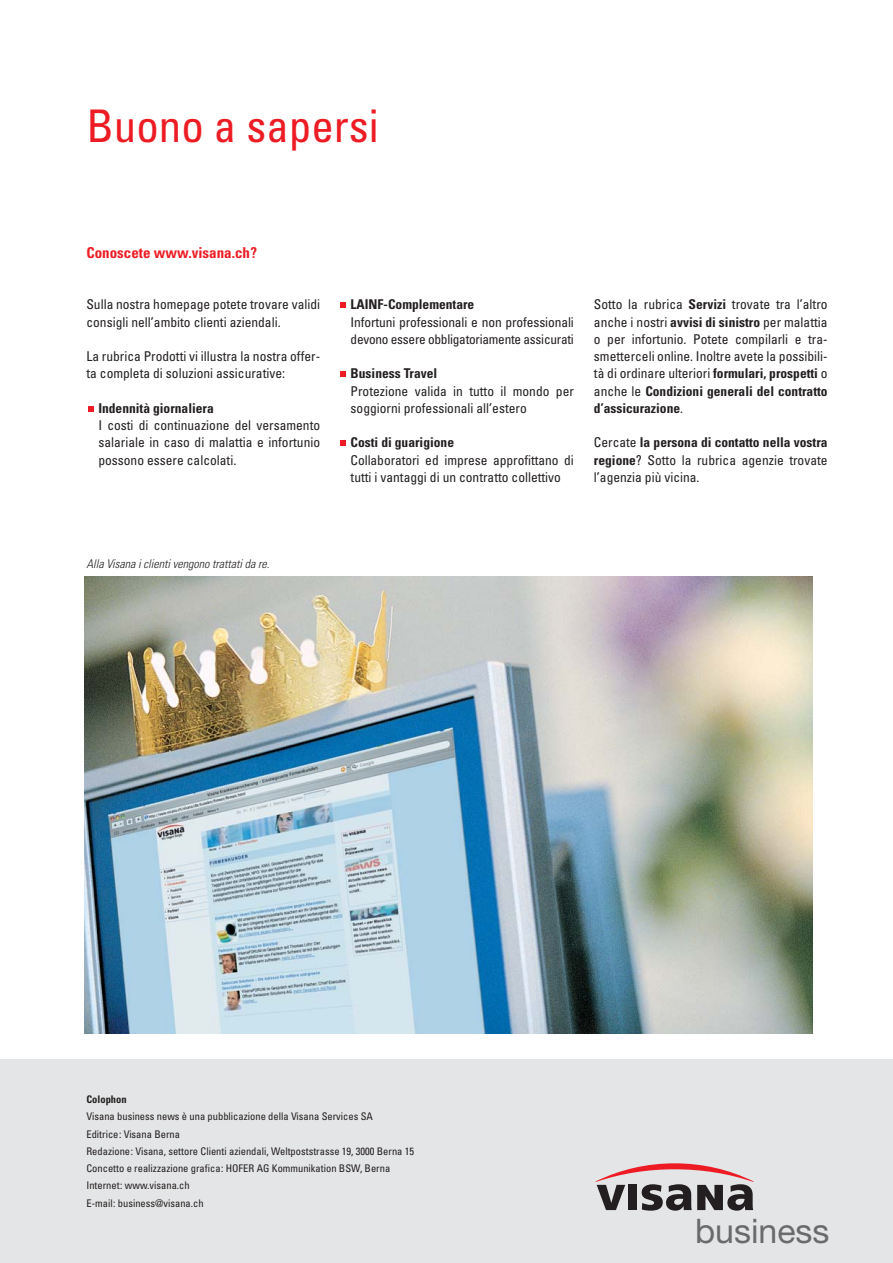
<style>
.page{position:relative;width:893px;height:1263px;background:#fff}
.page>*{position:absolute;margin:0;border:0;box-sizing:border-box;transform-origin:0 0}
.t1{font:condensed 45px "Univers LT";color:#ed1c24}
.t2{font:33.9px "Helvetica Neue LT";color:#686a6c}
.t3{font:700 condensed 15px "Univers LT";color:#ed1c24}
.t4{font:condensed 13.5px/17.2px "Univers LT";color:#231f20}
.t5{font:700 condensed 13.5px "Univers LT";color:#231f20}
.t6{font:condensed 13.35px "Univers LT";letter-spacing:-.02em;color:#231f20}
.t7{font:italic 300 condensed 12px "Univers LT";color:#231f20}
.t8{font:condensed 10.5px/17.2px "Univers LT";color:#231f20}
.t9{font:700 condensed 10.5px "Univers LT";color:#231f20}
.s1{font-weight:700}
</style>
<div class="page">
<img style="left:0;top:302px;width:893px;height:961px">
<h1 class="t1" style="left:86px;top:107px;width:294px">Buono a sapersi</h1>
<p class="t3" style="left:86px;top:246px;width:172px">Conoscete www.visana.ch?</p>
<p class="t4" style="left:86px;top:297px;width:235px">Sulla nostra homepage potete trovare validi consigli nell’ambito clienti aziendali.</p>
<p class="t4" style="left:86px;top:348px;width:235px">La rubrica Prodotti vi illustra la nostra offer&shy;ta completa di soluzioni assicurative:</p>
<p class="t5" style="left:98px;top:402px;width:117px">Indennità giornaliera</p>
<p class="t4" style="left:98px;top:417px;width:223px;text-align:justify">I costi di continuazione del versamento salariale in caso di malattia e infortunio possono essere calcolati.</p>
<p class="t7" style="left:86px;top:559px;width:185px">Alla Visana i clienti vengono trattati da re.</p>
<p class="t5" style="left:351px;top:299px;width:125px">LAINF-Complementare</p>
<p class="t4" style="left:351px;top:314px;width:225px">Infortuni professionali e non professionali</p>
<p class="t6" style="left:351px;top:334px;width:225px">devono essere obbligatoriamente assicurati</p>
<p class="t5" style="left:351px;top:368px;width:88px">Business Travel</p>
<p class="t4" style="left:351px;top:383px;width:225px">Protezione valida in tutto il mondo per soggiorni professionali all’estero</p>
<p class="t5" style="left:351px;top:437px;width:105px">Costi di guarigione</p>
<p class="t4" style="left:351px;top:452px;width:225px">Collaboratori ed imprese approfittano di tutti i vantaggi di un contratto collettivo</p>
<p class="t4" style="left:594px;top:297px;width:235px;text-align:justify">Sotto la rubrica <span class="s1">Servizi</span> trovate tra l’altro anche i nostri <span class="s1">avvisi di sinistro</span> per malattia o per infortunio. Potete compilarli e tra&shy;smetterceli online. Inoltre avete la possibili&shy;tà di ordinare ulteriori <span class="s1">formulari, prospetti</span> o anche le <span class="s1">Condizioni generali del contratto d’assicurazione</span>.</p>
<p class="t4" style="left:594px;top:435px;width:235px;text-align:justify">Cercate <span class="s1">la persona di contatto nella vostra regione</span>? Sotto la rubrica agenzie trovate l’agenzia più vicina.</p>
<p class="t9" style="left:86px;top:1095px;width:42px">Colophon</p>
<p class="t8" style="left:86px;top:1108px;width:329px">Visana business news è una pubblicazione della Visana Services SA<br>Editrice: Visana Berna<br>Redazione: Visana, settore Clienti aziendali, Weltpoststrasse 19, 3000 Berna 15<br>Concetto e realizzazione grafica: HOFER AG Kommunikation BSW, Berna Internet: www.visana.ch<br>E-mail: business@visana.ch</p>
<h2 class="t2" style="left:695px;top:1218px;width:136px">business</h2>
</div>
